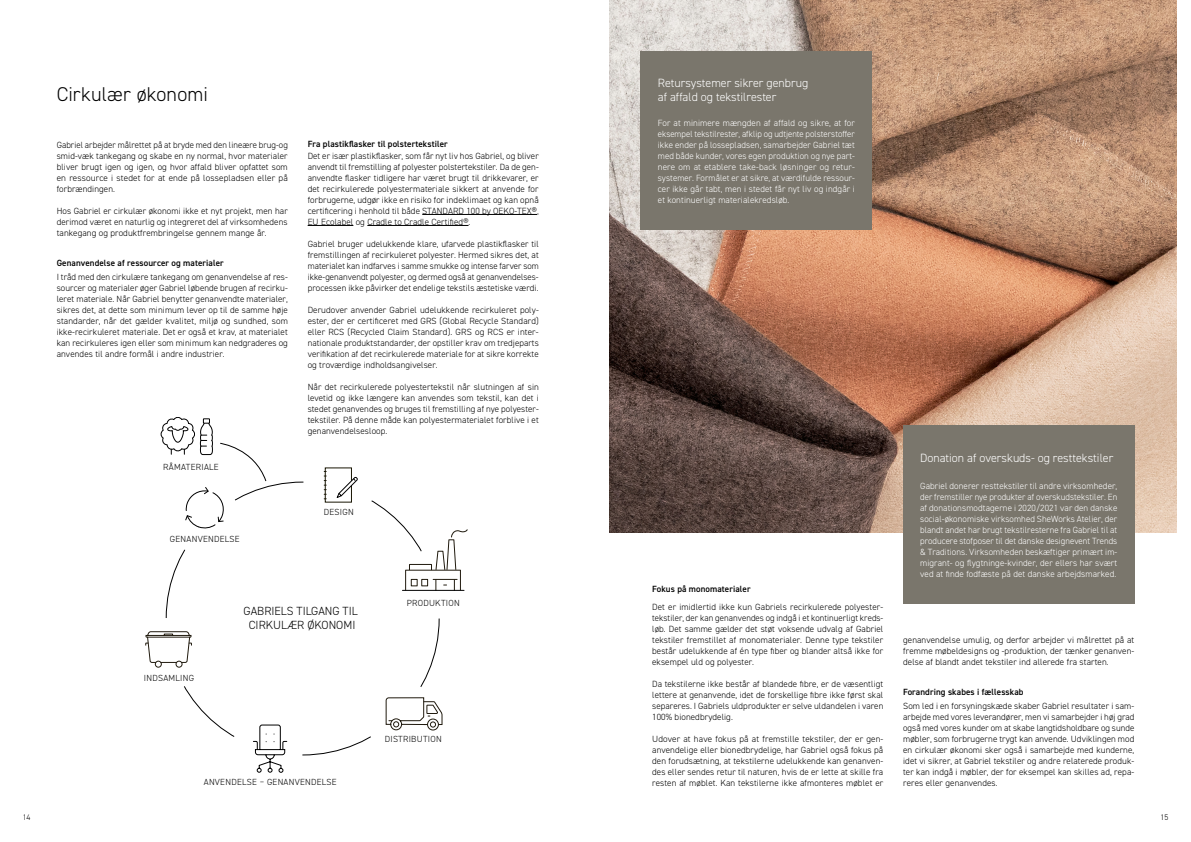
<style>
.page{position:relative;width:1191px;height:842px;background:#fff}
.page>*{position:absolute;margin:0;border:0;box-sizing:border-box;transform-origin:0 0}
.t1{font:300 20px "DIN2014";letter-spacing:.005em;color:#000}
.t2{font:300 12px/14px "DIN2014";color:#fff}
.t3{font:300 11.8px/14.1px "DIN2014";color:#000;text-align:center}
.t4{font:300 9px/11px "DIN2014";letter-spacing:.01em;color:#000;text-align:justify}
.t5{font:300 9px/11px "DIN2014";letter-spacing:.01em;color:#fff;text-align:justify}
.t6{font:600 9px "DIN2014";letter-spacing:.01em;color:#000}
.t7{font:300 8.9px "DIN2014";letter-spacing:.03em;color:#000}
.t8{font:300 8px "DIN2014";color:#000}
</style>
<div class="page">
<img style="left:609px;top:0;width:567px;height:533px">
<hr style="left:422px;top:214px;width:115px;height:1px;background:#000">
<hr style="left:308px;top:225px;width:45px;height:1px;background:#000">
<hr style="left:367px;top:225px;width:101px;height:1px;background:#000">
<svg style="left:145px;top:631px;width:47px;height:37px"></svg>
<svg style="left:324px;top:467px;width:34px;height:36px"></svg>
<svg style="left:405px;top:529px;width:62px;height:62px"></svg>
<hr style="left:402px;top:590px;width:62px;height:1px;background:#000">
<svg style="left:253px;top:724px;width:34px;height:49px"></svg>
<svg style="left:385px;top:697px;width:58px;height:34px"></svg>
<svg style="left:160px;top:417px;width:107px;height:112px"></svg>
<div style="left:903px;top:425px;width:231px;height:179px;background:#7a766c"></div>
<div style="left:641px;top:51px;width:231px;height:179px;background:#7a766c"></div>
<h1 class="t1" style="left:57px;top:82px;width:153px">Cirkulær økonomi</h1>
<p class="t4" style="left:57px;top:139px;width:233px">Gabriel arbejder målrettet på at bryde med den lineære brug-og smid-væk tankegang og skabe en ny normal, hvor materialer bliver brugt igen og igen, og hvor affald bliver opfattet som en ressource i stedet for at ende på lossepladsen eller på forbrændingen.</p>
<p class="t4" style="left:57px;top:205px;width:233px">Hos Gabriel er cirkulær økonomi ikke et nyt projekt, men har derimod været en naturlig og integreret del af virksomhedens tankegang og produktfrembringelse gennem mange år.</p>
<p class="t6" style="left:57px;top:257px;width:169px">Genanvendelse af ressourcer og materialer</p>
<p class="t4" style="left:57px;top:271px;width:233px">I tråd med den cirkulære tankegang om genanvendelse af res&shy;sourcer og materialer øger Gabriel løbende brugen af recirku&shy;leret materiale. Når Gabriel benytter genanvendte materialer, sikres det, at dette som minimum lever op til de samme høje standarder, når det gælder kvalitet, miljø og sundhed, som ikke-recirkuleret materiale. Det er også et krav, at materialet kan recirkuleres igen eller som minimum kan nedgraderes og anvendes til andre formål i andre industrier.</p>
<p class="t7" style="left:163px;top:461px;width:57px">RÅMATERIALE</p>
<p class="t7" style="left:170px;top:533px;width:71px">GENANVENDELSE</p>
<p class="t6" style="left:308px;top:138px;width:142px">Fra plastikflasker til polstertekstiler</p>
<p class="t4" style="left:308px;top:150px;width:233px">Det er især plastikflasker, som får nyt liv hos Gabriel, og bliver anvendt til fremstilling af polyester polstertekstiler. Da de gen&shy;anvendte flasker tidligere har været brugt til drikkevarer, er det recirkulerede polyestermateriale sikkert at anvende for forbrugerne, udgør ikke en risiko for indeklimaet og kan opnå certificering i henhold til både STANDARD 100 by OEKO-TEX®, EU Ecolabel og Cradle to Cradle Certified®.</p>
<p class="t4" style="left:308px;top:238px;width:233px">Gabriel bruger udelukkende klare, ufarvede plastikflasker til fremstillingen af recirkuleret polyester. Hermed sikres det, at materialet kan indfarves i samme smukke og intense farver som ikke-genanvendt polyester, og dermed også at genanvendelses&shy;processen ikke påvirker det endelige tekstils æstetiske værdi.</p>
<p class="t4" style="left:308px;top:304px;width:233px">Derudover anvender Gabriel udelukkende recirkuleret poly&shy;ester, der er certificeret med GRS (Global Recycle Standard) eller RCS (Recycled Claim Standard). GRS og RCS er inter&shy;nationale produktstandarder, der opstiller krav om tredjeparts verifikation af det recirkulerede materiale for at sikre korrekte og troværdige indholdsangivelser.</p>
<p class="t4" style="left:308px;top:381px;width:233px">Når det recirkulerede polyestertekstil når slutningen af sin levetid og ikke længere kan anvendes som tekstil, kan det i stedet genanvendes og bruges til fremstilling af nye polyester&shy;tekstiler. På denne måde kan polyestermaterialet forblive i et genanvendelsesloop.</p>
<p class="t7" style="left:324px;top:506px;width:31px">DESIGN</p>
<p class="t7" style="left:144px;top:672px;width:52px">INDSAMLING</p>
<h3 class="t3" style="left:243px;top:605px;width:116px">GABRIELS TILGANG TIL<br>CIRKULÆR ØKONOMI</h3>
<p class="t7" style="left:204px;top:776px;width:134px">ANVENDELSE GENANVENDELSE</p>
<p class="t7" style="left:407px;top:597px;width:55px">PRODUKTION</p>
<p class="t7" style="left:385px;top:733px;width:58px">DISTRIBUTION</p>
<h2 class="t2" style="left:658px;top:76px;width:152px">Retursystemer sikrer genbrug af affald og tekstilrester</h2>
<p class="t5" style="left:658px;top:117px;width:199px">For at minimere mængden af affald og sikre, at for eksempel tekstilrester, afklip og udtjente polsterstoffer ikke ender på lossepladsen, samarbejder Gabriel tæt med både kunder, vores egen produktion og nye part&shy;nere om at etablere take-back løsninger og retur&shy;systemer. Formålet er at sikre, at værdifulde ressour&shy;cer ikke går tabt, men i stedet får nyt liv og indgår i et kontinuerligt materialekredsløb.</p>
<p class="t6" style="left:652px;top:583px;width:100px">Fokus på monomaterialer</p>
<p class="t4" style="left:652px;top:601px;width:233px">Det er imidlertid ikke kun Gabriels recirkulerede polyester&shy;tekstiler, der kan genanvendes og indgå i et kontinuerligt kreds&shy;løb. Det samme gælder det støt voksende udvalg af Gabriel tekstiler fremstillet af monomaterialer. Denne type tekstiler består udelukkende af én type fiber og blander altså ikke for eksempel uld og polyester.</p>
<p class="t4" style="left:652px;top:678px;width:233px">Da tekstilerne ikke består af blandede fibre, er de væsentligt lettere at genanvende, idet de forskellige fibre ikke først skal separeres. I Gabriels uldprodukter er selve uldandelen i varen 100% bionedbrydelig.</p>
<p class="t4" style="left:652px;top:733px;width:233px">Udover at have fokus på at fremstille tekstiler, der er gen&shy;anvendelige eller bionedbrydelige, har Gabriel også fokus på den forudsætning, at tekstilerne udelukkende kan genanven&shy;des eller sendes retur til naturen, hvis de er lette at skille fra resten af møblet. Kan tekstilerne ikke afmonteres møblet er</p>
<h2 class="t2" style="left:920px;top:450px;width:195px">Donation af overskuds- og resttekstiler</h2>
<p class="t5" style="left:920px;top:480px;width:199px">Gabriel donerer resttekstiler til andre virksomheder, der fremstiller nye produkter af overskudstekstiler. En af donationsmodtagerne i 2020/2021 var den danske social-økonomiske virksomhed SheWorks Atelier, der blandt andet har brugt tekstilresterne fra Gabriel til at producere stofposer til det danske designevent Trends &amp; Traditions. Virksomheden beskæftiger primært im&shy;migrant- og flygtninge-kvinder, der ellers har svært ved at finde fodfæste på det danske arbejdsmarked.</p>
<p class="t4" style="left:903px;top:634px;width:233px">genanvendelse umulig, og derfor arbejder vi målrettet på at fremme møbeldesigns og -produktion, der tænker genanven&shy;delse af blandt andet tekstiler ind allerede fra starten.</p>
<p class="t6" style="left:903px;top:686px;width:122px">Forandring skabes i fællesskab</p>
<p class="t4" style="left:903px;top:700px;width:233px">Som led i en forsyningskæde skaber Gabriel resultater i sam&shy;arbejde med vores leverandører, men vi samarbejder i høj grad også med vores kunder om at skabe langtidsholdbare og sunde møbler, som forbrugerne trygt kan anvende. Udviklingen mod en cirkulær økonomi sker også i samarbejde med kunderne, idet vi sikrer, at Gabriel tekstiler og andre relaterede produk&shy;ter kan indgå i møbler, der for eksempel kan skilles ad, repa&shy;reres eller genanvendes.</p>
<p class="t8" style="left:23px;top:812px;width:9px">14</p>
<p class="t8" style="left:1160px;top:812px;width:9px">15</p>
</div>
